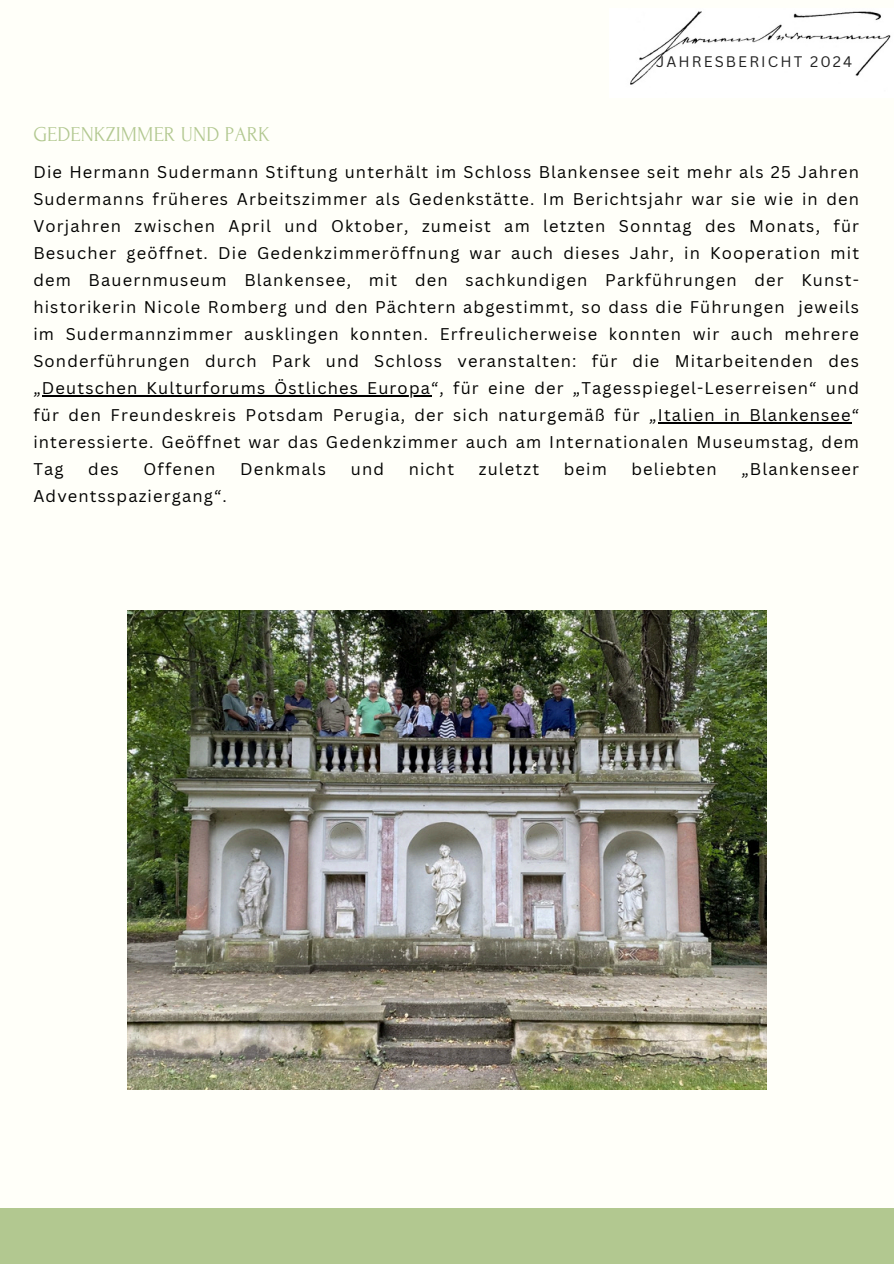
<style>
.page{position:relative;width:894px;height:1264px;background:#fff}
.page>*{position:absolute;margin:0;border:0;box-sizing:border-box;transform-origin:0 0}
.t1{font:21.15px "Forum";color:#b2c890}
.t2{font:16.5px/27px "Canva Sans";letter-spacing:.07em;color:#000;text-align:justify}
.t3{font:14.85px "Canva Sans";letter-spacing:.14em;color:#222}
</style>
<div class="page">
<div style="left:0;top:0;width:893px;height:1263px;background:#fffff9"></div>
<img style="left:630px;top:11px;width:261px;height:74px">
<div style="left:0;top:1208px;width:893px;height:55px;background:#b2c890"></div>
<img style="left:127px;top:610px;width:639px;height:479px">
<hr style="left:42px;top:395px;width:389px;height:1px;background:#000">
<hr style="left:657px;top:422px;width:194px;height:1px;background:#000">
<p class="t1" style="left:33px;top:123px;width:238px">GEDENKZIMMER UND PARK</p>
<h1 class="t3" style="left:656px;top:52px;width:197px">JAHRESBERICHT 2024</h1>
<p class="t2" style="left:33px;top:158px;width:827px">Die Hermann Sudermann Stiftung unterhält im Schloss Blankensee seit mehr als 25 Jahren Sudermanns früheres Arbeitszimmer als Gedenkstätte. Im Berichtsjahr war sie wie in den Vorjahren zwischen April und Oktober, zumeist am letzten Sonntag des Monats, für Besucher geöffnet. Die Gedenkzimmeröffnung war auch dieses Jahr, in Kooperation mit dem Bauernmuseum Blankensee, mit den sachkundigen Parkführungen der Kunst&shy;historikerin Nicole Romberg und den Pächtern abgestimmt, so dass die Führungen jeweils im Sudermannzimmer ausklingen konnten. Erfreulicherweise konnten wir auch mehrere Sonderführungen durch Park und Schloss veranstalten: für die Mitarbeitenden des „Deutschen Kulturforums Östliches Europa“, für eine der „Tagesspiegel-Leserreisen“ und</p>
<h2 class="t2" style="left:33px;top:401px;width:827px">für den Freundeskreis Potsdam Perugia, der sich naturgemäß für „Italien in Blankensee“ interessierte. Geöffnet war das Gedenkzimmer auch am Internationalen Museumstag, dem Tag</h2>
<h2 class="t2" style="left:88px;top:455px;width:32px">des</h2>
<h2 class="t2" style="left:143px;top:455px;width:73px">Offenen</h2>
<h2 class="t2" style="left:240px;top:455px;width:87px">Denkmals</h2>
<h2 class="t2" style="left:350px;top:455px;width:35px">und</h2>
<h2 class="t2" style="left:408px;top:455px;width:47px">nicht</h2>
<h2 class="t2" style="left:478px;top:455px;width:62px">zuletzt</h2>
<h2 class="t2" style="left:563px;top:455px;width:45px">beim</h2>
<h2 class="t2" style="left:631px;top:455px;width:87px">beliebten</h2>
<h2 class="t2" style="left:741px;top:455px;width:119px">„Blankenseer</h2>
<h2 class="t2" style="left:33px;top:482px;width:195px">Adventsspaziergang“.</h2>
</div>
